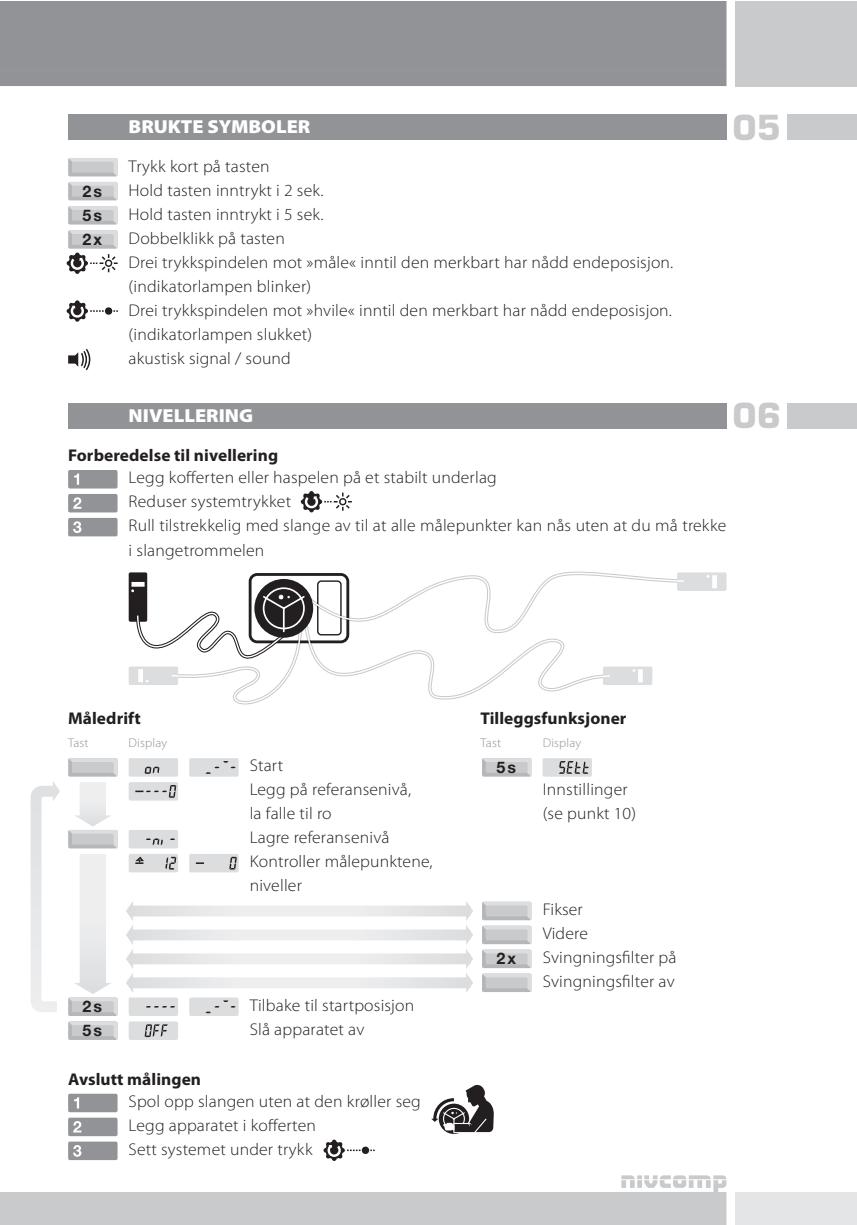
<style>
.page{position:relative;width:857px;height:1225px;background:#fff}
.page>*{position:absolute;margin:0;border:0;box-sizing:border-box;transform-origin:0 0}
.t1{font:900 37.8px "Eurostile T";color:#c9cacc}
.t2{font:900 18.8px "Myriad Pro";color:#fff;scale:1.07 1}
.t3{font:300 17px/24px "Myriad Pro";letter-spacing:.01em;color:#231f20;scale:1.04 1}
.t4{font:700 17px "Myriad Pro";letter-spacing:.005em;color:#231f20}
.t5{font:700 16px/24px "Helvetica Neue";letter-spacing:.13em;color:#231f20}
.t6{font:300 12.6px "Myriad Pro";letter-spacing:.01em;color:#919396;scale:1.04 1}
</style>
<div class="page">
<svg style="left:67px;top:300px;width:51px;height:22px"></svg>
<svg style="left:68px;top:349px;width:22px;height:21px"></svg>
<svg style="left:68px;top:158px;width:49px;height:18px"></svg>
<div style="left:72px;top:162px;width:42px;height:11px;background:#c9cacc;border-radius:2px"></div>
<svg style="left:68px;top:182px;width:49px;height:18px"></svg>
<div style="left:72px;top:186px;width:42px;height:11px;background:#c9cacc;border-radius:2px"></div>
<svg style="left:67px;top:230px;width:51px;height:44px"></svg>
<div style="left:72px;top:234px;width:42px;height:11px;background:#c9cacc;border-radius:2px"></div>
<svg style="left:68px;top:206px;width:49px;height:18px"></svg>
<div style="left:72px;top:210px;width:42px;height:11px;background:#c9cacc;border-radius:2px"></div>
<div style="left:68px;top:114px;width:658px;height:26px;background:#919396"></div>
<div style="left:786px;top:114px;width:70px;height:26px;background:#c9cacc"></div>
<div style="left:68px;top:403px;width:658px;height:25px;background:#919396"></div>
<div style="left:786px;top:403px;width:70px;height:25px;background:#c9cacc"></div>
<div style="left:734px;top:1px;width:122px;height:85px;background:#c9cacc"></div>
<div style="left:0;top:70px;width:726px;height:16px;background:#919396"></div>
<div style="left:0;top:1px;width:726px;height:69px;background:#919396"></div>
<svg style="left:68px;top:518px;width:49px;height:18px"></svg>
<svg style="left:68px;top:470px;width:49px;height:18px"></svg>
<svg style="left:68px;top:494px;width:49px;height:18px"></svg>
<svg style="left:68px;top:758px;width:49px;height:18px"></svg>
<div style="left:72px;top:762px;width:42px;height:11px;background:#c9cacc;border-radius:2px"></div>
<svg style="left:482px;top:758px;width:49px;height:18px"></svg>
<div style="left:485px;top:762px;width:42px;height:11px;background:#c9cacc;border-radius:2px"></div>
<div style="left:129px;top:758px;width:49px;height:18px;background:#dcdddf;border-radius:2px"></div>
<svg style="left:144px;top:766px;width:15px;height:8px"></svg>
<div style="left:189px;top:758px;width:49px;height:18px;background:#dcdddf;border-radius:2px"></div>
<svg style="left:205px;top:761px;width:30px;height:13px"></svg>
<div style="left:129px;top:782px;width:49px;height:18px;background:#dcdddf;border-radius:2px"></div>
<svg style="left:135px;top:785px;width:41px;height:12px"></svg>
<div style="left:129px;top:997px;width:49px;height:19px;background:#dcdddf;border-radius:2px"></div>
<svg style="left:146px;top:1006px;width:29px;height:1px"></svg>
<div style="left:542px;top:758px;width:49px;height:18px;background:#dcdddf;border-radius:2px"></div>
<svg style="left:559px;top:761px;width:29px;height:13px"></svg>
<div style="left:129px;top:1021px;width:49px;height:19px;background:#dcdddf;border-radius:2px"></div>
<svg style="left:144px;top:1024px;width:24px;height:13px"></svg>
<div style="left:129px;top:830px;width:49px;height:18px;background:#dcdddf;border-radius:2px"></div>
<svg style="left:146px;top:838px;width:17px;height:7px"></svg>
<div style="left:129px;top:854px;width:49px;height:18px;background:#dcdddf;border-radius:2px"></div>
<svg style="left:165px;top:857px;width:11px;height:12px"></svg>
<svg style="left:135px;top:856px;width:9px;height:8px"></svg>
<div style="left:189px;top:854px;width:49px;height:18px;background:#dcdddf;border-radius:2px"></div>
<svg style="left:196px;top:862px;width:8px;height:2px"></svg>
<svg style="left:229px;top:857px;width:8px;height:12px"></svg>
<div style="left:189px;top:997px;width:49px;height:19px;background:#dcdddf;border-radius:2px"></div>
<svg style="left:205px;top:1000px;width:30px;height:13px"></svg>
<svg style="left:482px;top:901px;width:49px;height:91px"></svg>
<div style="left:485px;top:977px;width:42px;height:11px;background:#c9cacc;border-radius:2px"></div>
<svg style="left:68px;top:921px;width:49px;height:119px"></svg>
<div style="left:74px;top:854px;width:37px;height:67px;background:linear-gradient(to bottom,#f2f2f3,#f2f2f3)"></div>
<svg style="left:68px;top:801px;width:49px;height:47px"></svg>
<svg style="left:80px;top:782px;width:26px;height:19px"></svg>
<svg style="left:126px;top:901px;width:109px;height:92px"></svg>
<div style="left:235px;top:901px;width:119px;height:92px;background:#f7f7f8"></div>
<svg style="left:354px;top:901px;width:115px;height:92px"></svg>
<svg style="left:469px;top:905px;width:4px;height:84px"></svg>
<svg style="left:31px;top:782px;width:29px;height:230px"></svg>
<svg style="left:68px;top:1093px;width:49px;height:67px;background:#a8aaac"></svg>
<svg style="left:685px;top:572px;width:41px;height:19px"></svg>
<svg style="left:232px;top:571px;width:453px;height:134px"></svg>
<div style="left:254px;top:579px;width:59px;height:59px;background:#231f20;border-radius:50%"></div>
<svg style="left:129px;top:572px;width:177px;height:114px"></svg>
<svg style="left:0;top:1175px;width:726px;height:49px"></svg>
<div style="left:734px;top:1192px;width:122px;height:32px;background:#e4e5e7"></div>
<svg style="left:300px;top:491px;width:51px;height:21px"></svg>
<svg style="left:431px;top:1084px;width:62px;height:50px"></svg>
<svg style="left:323px;top:1139px;width:51px;height:22px"></svg>
<p class="t5" style="left:83px;top:180px;width:21px">2s</p>
<p class="t5" style="left:83px;top:229px;width:21px">2x</p>
<p class="t5" style="left:83px;top:205px;width:21px">5s</p>
<p class="t2" style="left:129px;top:120px;width:171px">BRUKTE SYMBOLER</p>
<p class="t3" style="left:129px;top:156px;width:525px">Trykk kort på tasten<br>Hold tasten inntrykt i 2 sek.<br>Hold tasten inntrykt i 5 sek.<br>Dobbelklikk på tasten<br>Drei trykkspindelen mot »måle« inntil den merkbart har nådd endeposisjon. (indikatorlampen blinker)<br>Drei trykkspindelen mot »hvile« inntil den merkbart har nådd endeposisjon. (indikatorlampen slukket)<br>akustisk signal / sound</p>
<h1 class="t1" style="left:732px;top:112px;width:50px">05</h1>
<p class="t2" style="left:129px;top:408px;width:118px">NIVELLERING</p>
<p class="t4" style="left:68px;top:449px;width:211px">Forberedelse til nivellering</p>
<p class="t3" style="left:129px;top:467px;width:576px">Legg kofferten eller haspelen på et stabilt underlag<br>Reduser systemtrykket<br>Rull tilstrekkelig med slange av til at alle målepunkter kan nås uten at du må trekke i slangetrommelen</p>
<h1 class="t1" style="left:732px;top:401px;width:50px">06</h1>
<p class="t4" style="left:68px;top:711px;width:74px">Måledrift</p>
<p class="t4" style="left:480px;top:711px;width:147px">Tilleggsfunksjoner</p>
<p class="t3" style="left:249px;top:755px;width:177px">Start<br>Legg på referansenivå,<br>la falle til ro<br>Lagre referansenivå<br>Kontroller målepunktene, niveller</p>
<p class="t6" style="left:129px;top:738px;width:39px">Display</p>
<p class="t6" style="left:542px;top:738px;width:39px">Display</p>
<p class="t6" style="left:68px;top:738px;width:21px">Tast</p>
<p class="t6" style="left:480px;top:738px;width:21px">Tast</p>
<p class="t5" style="left:496px;top:756px;width:21px">5s</p>
<p class="t3" style="left:542px;top:779px;width:91px">Innstillinger (se punkt 10)</p>
<p class="t5" style="left:83px;top:996px;width:21px">2s<br>5s</p>
<p class="t3" style="left:249px;top:995px;width:160px">Tilbake til startposisjon<br>Slå apparatet av</p>
<p class="t4" style="left:68px;top:1072px;width:134px">Avslutt målingen</p>
<p class="t3" style="left:129px;top:1091px;width:282px">Spol opp slangen uten at den krøller seg<br>Legg apparatet i kofferten<br>Sett systemet under trykk</p>
<p class="t5" style="left:496px;top:948px;width:21px">2x</p>
<p class="t3" style="left:542px;top:899px;width:130px">Fikser<br>Videre<br>Svingningsfilter på<br>Svingningsfilter av</p>
</div>
